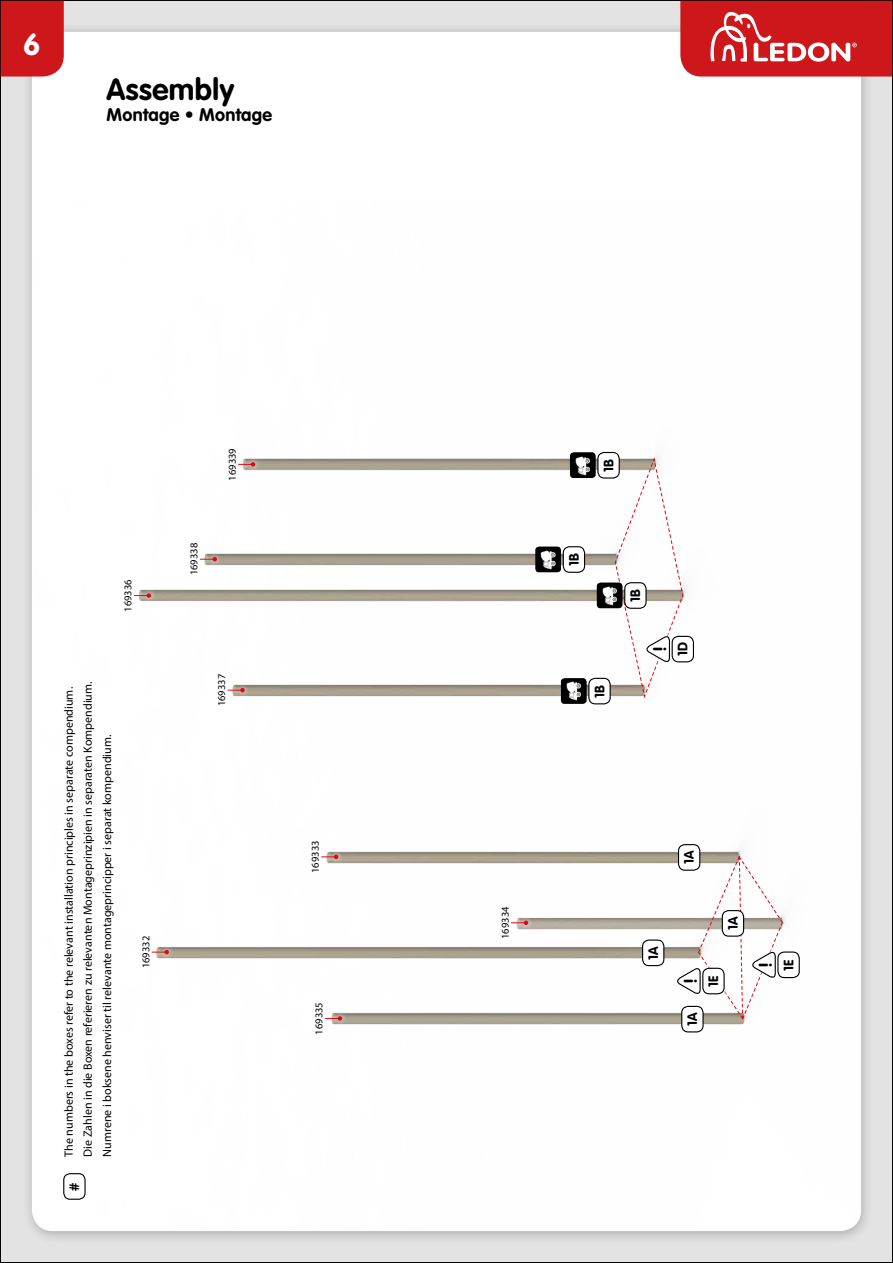
<style>
.page{position:relative;width:893px;height:1263px;background:#e3e3e3}
.page>*{position:absolute;margin:0;border:0;box-sizing:border-box;transform-origin:0 0}
.t1{font:700 30px "VAG Rounded Std";letter-spacing:.015em;color:#000}
.t2{font:700 30px "VAG Rounded Std";color:#fff}
.t3{font:700 18px "VAG Rounded Std";letter-spacing:.015em;color:#000}
.t4{font:700 13.5px "VAG Rounded Std";color:#000}
.t5{font:12px/19.2px "Myriad Pro";color:#000}
.t6{font:10.5px "Myriad Pro";color:#000}
</style>
<div class="page">
<div style="left:21px;top:22px;width:852px;height:1222px;background:#000;opacity:.25"></div>
<div style="left:34px;top:34px;width:825px;height:1195px;background:#fff;border-radius:19px"></div>
<img style="left:33px;top:201px;width:828px;height:1030px">
<div style="left:3px;top:3px;width:61px;height:74px;background:#cd171a"></div>
<svg style="left:680px;top:3px;width:210px;height:74px;background:#d33437"></svg>
<div style="left:678px;top:845px;width:22px;height:25px;background:#fff;border-radius:6px"></div>
<div style="left:678px;top:844px;width:22px;height:27px;border:1px solid #000;border-radius:6px"></div>
<div style="left:64px;top:1174px;width:21px;height:25px;background:#fff;border-radius:6px"></div>
<div style="left:63px;top:1173px;width:23px;height:27px;border:1px solid #000;border-radius:6px"></div>
<div style="left:563px;top:547px;width:22px;height:25px;background:#fff;border-radius:6px"></div>
<div style="left:563px;top:546px;width:22px;height:27px;border:1px solid #000;border-radius:6px"></div>
<div style="left:535px;top:547px;width:26px;height:25px;background:#000;border-radius:3px"></div>
<img style="left:540px;top:547px;width:21px;height:23px">
<div style="left:589px;top:678px;width:21px;height:26px;background:#fff;border-radius:6px"></div>
<div style="left:588px;top:678px;width:23px;height:26px;border:1px solid #000;border-radius:6px"></div>
<div style="left:561px;top:678px;width:25px;height:26px;background:#000;border-radius:3px"></div>
<img style="left:564px;top:678px;width:22px;height:23px">
<div style="left:597px;top:583px;width:25px;height:25px;background:#000;border-radius:3px"></div>
<img style="left:602px;top:586px;width:13px;height:20px">
<div style="left:598px;top:452px;width:21px;height:26px;background:#fff;border-radius:6px"></div>
<div style="left:597px;top:452px;width:23px;height:27px;border:1px solid #000;border-radius:6px"></div>
<div style="left:570px;top:452px;width:25px;height:26px;background:#000;border-radius:3px"></div>
<img style="left:573px;top:452px;width:22px;height:24px">
<div style="left:640px;top:629px;width:60px;height:39px;background:#fff"></div>
<svg style="left:615px;top:457px;width:68px;height:241px"></svg>
<div style="left:672px;top:636px;width:21px;height:26px;background:#fff;border-radius:6px"></div>
<div style="left:672px;top:636px;width:22px;height:26px;border:1px solid #000;border-radius:6px"></div>
<div style="left:746px;top:945px;width:60px;height:39px;background:#fff"></div>
<div style="left:777px;top:951px;width:23px;height:27px;border:1px solid #000;border-radius:6px"></div>
<div style="left:671px;top:962px;width:60px;height:39px;background:#fff"></div>
<svg style="left:675px;top:856px;width:108px;height:163px"></svg>
<div style="left:703px;top:968px;width:21px;height:26px;background:#fff;border-radius:6px"></div>
<div style="left:702px;top:968px;width:23px;height:26px;border:1px solid #000;border-radius:6px"></div>
<div style="left:722px;top:910px;width:22px;height:26px;background:#fff;border-radius:6px"></div>
<div style="left:722px;top:910px;width:22px;height:27px;border:1px solid #000;border-radius:6px"></div>
<div style="left:643px;top:940px;width:21px;height:25px;background:#fff;border-radius:6px"></div>
<div style="left:642px;top:939px;width:22px;height:27px;border:1px solid #000;border-radius:6px"></div>
<div style="left:682px;top:1006px;width:21px;height:26px;background:#fff;border-radius:6px"></div>
<div style="left:681px;top:1006px;width:23px;height:26px;border:1px solid #000;border-radius:6px"></div>
<div style="left:234px;top:458px;width:25px;height:12px;background:#fff;opacity:.5"></div>
<svg style="left:245px;top:462px;width:10px;height:5px"></svg>
<div style="left:220px;top:439px;width:25px;height:49px;background:#fff"></div>
<div style="left:196px;top:553px;width:25px;height:12px;background:#fff;opacity:.5"></div>
<svg style="left:207px;top:557px;width:10px;height:4px"></svg>
<div style="left:181px;top:534px;width:26px;height:48px;background:#fff"></div>
<div style="left:130px;top:589px;width:25px;height:13px;background:#fff;opacity:.5"></div>
<svg style="left:141px;top:593px;width:10px;height:5px"></svg>
<div style="left:115px;top:571px;width:26px;height:48px;background:#fff"></div>
<div style="left:224px;top:684px;width:25px;height:12px;background:#fff;opacity:.5"></div>
<svg style="left:234px;top:688px;width:11px;height:4px"></svg>
<div style="left:209px;top:666px;width:25px;height:47px;background:#fff"></div>
<div style="left:317px;top:850px;width:25px;height:13px;background:#fff;opacity:.5"></div>
<svg style="left:328px;top:855px;width:10px;height:4px"></svg>
<div style="left:303px;top:832px;width:25px;height:48px;background:#fff"></div>
<div style="left:321px;top:1012px;width:25px;height:12px;background:#fff;opacity:.5"></div>
<svg style="left:332px;top:1016px;width:10px;height:5px"></svg>
<div style="left:307px;top:994px;width:25px;height:48px;background:#fff"></div>
<div style="left:148px;top:946px;width:25px;height:12px;background:#fff;opacity:.5"></div>
<svg style="left:159px;top:950px;width:10px;height:4px"></svg>
<div style="left:133px;top:927px;width:26px;height:48px;background:#fff"></div>
<div style="left:507px;top:916px;width:25px;height:13px;background:#fff;opacity:.5"></div>
<svg style="left:518px;top:920px;width:10px;height:5px"></svg>
<div style="left:493px;top:898px;width:25px;height:48px;background:#fff"></div>
<h1 class="t2" style="left:23px;top:27px;width:19px">6</h1>
<h1 class="t1" style="left:107px;top:72px;width:129px">Assembly</h1>
<h2 class="t3" style="left:107px;top:104px;width:167px">Montage • Montage</h2>
<p class="t6" style="left:122px;top:612px;width:34px;rotate:-90deg">169336</p>
<p class="t5" style="left:59px;top:1157px;width:477px;rotate:-90deg">The numbers in the boxes refer to the relevant installation principles in separate compendium.<br>Die Zahlen in die Boxen referieren zu relevanten Montageprinzipien in separaten Kompendium.<br>Numrene i boksene henviser til relevante montageprincipper i separat kompendium.</p>
<p class="t4" style="left:67px;top:1191px;width:10px;rotate:-90deg">#</p>
<p class="t6" style="left:139px;top:968px;width:34px;rotate:-90deg">169332</p>
<p class="t6" style="left:187px;top:575px;width:34px;rotate:-90deg">169338</p>
<p class="t6" style="left:226px;top:480px;width:34px;rotate:-90deg">169339</p>
<p class="t6" style="left:215px;top:706px;width:34px;rotate:-90deg">169337</p>
<p class="t6" style="left:309px;top:873px;width:34px;rotate:-90deg">169333</p>
<p class="t6" style="left:313px;top:1035px;width:34px;rotate:-90deg">169335</p>
<p class="t4" style="left:601px;top:472px;width:14px;rotate:-90deg">1B</p>
<p class="t4" style="left:566px;top:566px;width:14px;rotate:-90deg">1B</p>
<p class="t4" style="left:592px;top:698px;width:14px;rotate:-90deg">1B</p>
<p class="t4" style="left:627px;top:602px;width:14px;rotate:-90deg">1B</p>
<h2 class="t3" style="left:649px;top:652px;width:8px;rotate:-90deg">!</h2>
<p class="t4" style="left:675px;top:656px;width:15px;rotate:-90deg">1D</p>
<p class="t6" style="left:499px;top:939px;width:34px;rotate:-90deg">169334</p>
<p class="t4" style="left:645px;top:960px;width:15px;rotate:-90deg">1A</p>
<p class="t4" style="left:681px;top:864px;width:15px;rotate:-90deg">1A</p>
<p class="t4" style="left:725px;top:930px;width:15px;rotate:-90deg">1A</p>
<h2 class="t3" style="left:680px;top:984px;width:8px;rotate:-90deg">!</h2>
<p class="t4" style="left:706px;top:987px;width:13px;rotate:-90deg">1E</p>
<p class="t4" style="left:685px;top:1026px;width:15px;rotate:-90deg">1A</p>
<h2 class="t3" style="left:755px;top:968px;width:8px;rotate:-90deg">!</h2>
<p class="t4" style="left:781px;top:971px;width:13px;rotate:-90deg">1E</p>
</div>
